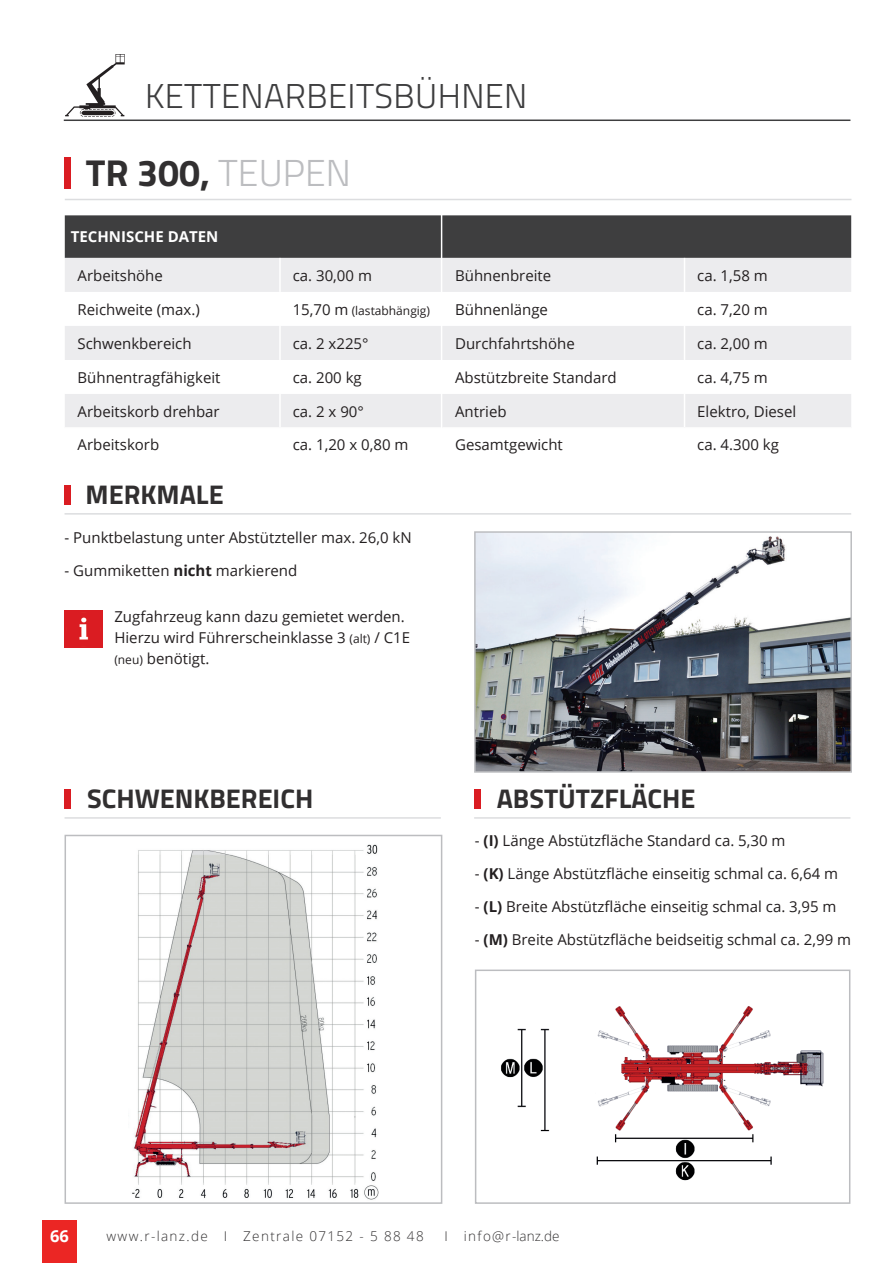
<style>
.page{position:relative;width:893px;height:1263px;background:#fff}
.page>*{position:absolute;margin:0;border:0;box-sizing:border-box;transform-origin:0 0}
.t1{font:700 37.5px "Titillium Web";color:#312f30}
.t2{font:300 34.5px "Titillium Web";letter-spacing:.01em;color:#3e3e3f}
.t3{font:700 27px "Titillium Web";color:#312f30}
.t4{font:700 16.5px "Open Sans";color:#fff}
.t5{font:15px/21px "Open Sans";color:#231f20}
.t6{font:700 15px "Open Sans";color:#fff}
.t7{font:300 13.5px "Open Sans";letter-spacing:.1em;color:#312f30}
.t8{font:300 13.5px "Open Sans";color:#312f30}
.t9{font:12px "Open Sans";color:#231f20}
.s1{font-weight:300;color:#bcbdc0}
.s2{font-size:15px}
.s3{font-weight:700}
.s4{font-size:12px}
</style>
<div class="page">
<div style="left:43px;top:1220px;width:34px;height:43px;background:#eb2624"></div>
<svg style="left:65px;top:54px;width:60px;height:63px"></svg>
<hr style="left:64px;top:120px;width:786px;height:1px;background:#3e3e3f">
<svg style="left:65px;top:258px;width:376px;height:169px;fill:#ececee"></svg>
<hr style="left:279px;top:258px;width:2px;height:34px;background:#fff">
<hr style="left:279px;top:292px;width:2px;height:34px;background:#fff">
<hr style="left:279px;top:326px;width:2px;height:34px;background:#fff">
<hr style="left:279px;top:360px;width:2px;height:34px;background:#fff">
<hr style="left:279px;top:394px;width:2px;height:33px;background:#fff">
<hr style="left:65px;top:199px;width:786px;height:1px;background:#dcdddf">
<div style="left:65px;top:157px;width:6px;height:32px;background:#da1c22"></div>
<div style="left:65px;top:215px;width:786px;height:43px;background:#3e3e3f"></div>
<svg style="left:442px;top:258px;width:409px;height:169px;fill:#ececee"></svg>
<hr style="left:684px;top:258px;width:1px;height:34px;background:#fff">
<hr style="left:684px;top:292px;width:1px;height:34px;background:#fff">
<hr style="left:684px;top:326px;width:1px;height:34px;background:#fff">
<hr style="left:684px;top:360px;width:1px;height:34px;background:#fff">
<hr style="left:684px;top:394px;width:1px;height:33px;background:#fff">
<img style="left:477px;top:534px;width:372px;height:236px">
<div style="left:474px;top:531px;width:378px;height:242px;border:2px solid #bcbdc0"></div>
<hr style="left:65px;top:817px;width:376px;height:2px;background:#dcdddf">
<div style="left:65px;top:789px;width:6px;height:20px;background:#da1c22"></div>
<hr style="left:65px;top:513px;width:786px;height:2px;background:#dcdddf">
<div style="left:65px;top:485px;width:6px;height:20px;background:#da1c22"></div>
<img style="left:132px;top:844px;width:247px;height:356px">
<div style="left:65px;top:835px;width:377px;height:369px;border:2px solid #bcbdc0"></div>
<img style="left:65px;top:610px;width:37px;height:38px">
<hr style="left:474px;top:817px;width:376px;height:2px;background:#dcdddf">
<div style="left:474px;top:789px;width:6px;height:20px;background:#da1c22"></div>
<img style="left:501px;top:1006px;width:323px;height:175px">
<div style="left:475px;top:969px;width:375px;height:235px;border:2px solid #bcbdc0"></div>
<h2 class="t2" style="left:145px;top:71px;width:384px">KETTENARBEITSBÜHNEN</h2>
<p class="t1" style="left:86px;top:144px;width:266px">TR 300, <span class="s1">TEUPEN</span></p>
<p class="t6" style="left:71px;top:226px;width:149px">TECHNISCHE DATEN</p>
<p class="t5" style="left:78px;top:264px;width:87px">Arbeitshöhe</p>
<p class="t5" style="left:293px;top:264px;width:81px">ca. 30,00 m</p>
<p class="t5" style="left:78px;top:298px;width:124px">Reichweite (max.)</p>
<p class="t9" style="left:293px;top:302px;width:139px"><span class="s2">15,70 m</span> (lastabhängig)</p>
<p class="t5" style="left:78px;top:332px;width:116px">Schwenkbereich</p>
<p class="t5" style="left:293px;top:332px;width:77px">ca. 2 x225°</p>
<p class="t5" style="left:78px;top:366px;width:144px">Bühnentragfähigkeit</p>
<p class="t5" style="left:293px;top:366px;width:71px">ca. 200 kg</p>
<p class="t5" style="left:78px;top:400px;width:144px">Arbeitskorb drehbar</p>
<p class="t5" style="left:293px;top:400px;width:73px">ca. 2 x 90°</p>
<p class="t5" style="left:78px;top:433px;width:83px">Arbeitskorb</p>
<p class="t5" style="left:293px;top:433px;width:117px">ca. 1,20 x 0,80 m</p>
<p class="t3" style="left:86px;top:474px;width:139px">MERKMALE</p>
<p class="t5" style="left:65px;top:526px;width:349px">- Punktbelastung unter Abstützteller max. 26,0 kN</p>
<p class="t5" style="left:65px;top:559px;width:234px">- Gummiketten <span class="s3">nicht</span> markierend</p>
<p class="t5" style="left:114px;top:606px;width:292px">Zugfahrzeug kann dazu gemietet werden.</p>
<p class="t5" style="left:114px;top:627px;width:297px">Hierzu wird Führerscheinklasse 3 <span class="s4">(alt)</span> / C1E <span class="s4">(neu)</span> benötigt.</p>
<p class="t5" style="left:455px;top:264px;width:98px">Bühnenbreite</p>
<p class="t5" style="left:697px;top:264px;width:72px">ca. 1,58 m</p>
<p class="t5" style="left:455px;top:298px;width:94px">Bühnenlänge</p>
<p class="t5" style="left:697px;top:298px;width:72px">ca. 7,20 m</p>
<p class="t5" style="left:455px;top:332px;width:121px">Durchfahrtshöhe</p>
<p class="t5" style="left:697px;top:332px;width:72px">ca. 2,00 m</p>
<p class="t5" style="left:455px;top:366px;width:163px">Abstützbreite Standard</p>
<p class="t5" style="left:697px;top:366px;width:72px">ca. 4,75 m</p>
<p class="t5" style="left:455px;top:400px;width:53px">Antrieb</p>
<p class="t5" style="left:697px;top:400px;width:100px">Elektro, Diesel</p>
<p class="t5" style="left:455px;top:433px;width:109px">Gesamtgewicht</p>
<p class="t5" style="left:697px;top:433px;width:83px">ca. 4.300 kg</p>
<p class="t3" style="left:87px;top:778px;width:228px">SCHWENKBEREICH</p>
<p class="t3" style="left:497px;top:778px;width:200px">ABSTÜTZFLÄCHE</p>
<p class="t5" style="left:475px;top:830px;width:312px">- <span class="s3">(I)</span> Länge Abstützfläche Standard ca. 5,30 m</p>
<p class="t5" style="left:475px;top:863px;width:365px">- <span class="s3">(K)</span> Länge Abstützfläche einseitig schmal ca. 6,64 m</p>
<p class="t5" style="left:475px;top:896px;width:363px">- <span class="s3">(L)</span> Breite Abstützfläche einseitig schmal ca. 3,95 m</p>
<p class="t5" style="left:475px;top:929px;width:378px">- <span class="s3">(M)</span> Breite Abstützfläche beidseitig schmal ca. 2,99 m</p>
<p class="t4" style="left:50px;top:1224px;width:20px">66</p>
<p class="t7" style="left:107px;top:1226px;width:319px">www.r-lanz.de I Zentrale 07152 - 5 88 48</p>
<p class="t8" style="left:445px;top:1226px;width:117px">I info@r-lanz.de</p>
</div>
